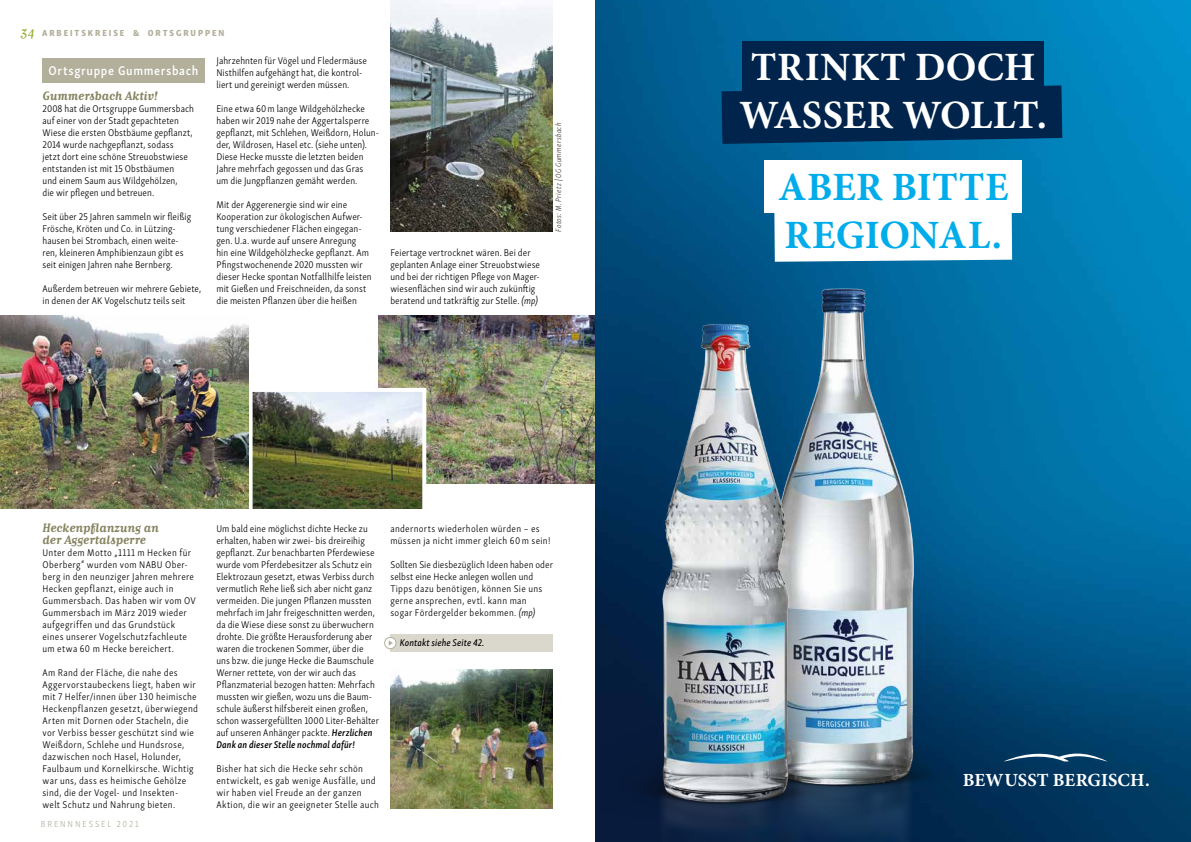
<style>
.page{position:relative;width:1191px;height:842px;background:#fff}
.page>*{position:absolute;margin:0;border:0;box-sizing:border-box;transform-origin:0 0}
.t1{font:700 40.2px/48.2px "Minion Pro";letter-spacing:.005em;color:#fff}
.t2{font:700 40.2px/48.2px "Minion Pro";letter-spacing:.005em;color:#00ace9}
.t3{font:700 18.5px "Minion Pro";letter-spacing:.005em;color:#fff}
.t4{font:600 13px "Skolar Sans Latn Cn";letter-spacing:.05em;color:#fff}
.t5{font:italic 13px "Matrix IIOT";color:#95ae30}
.t6{font:700 12px/12px "Matrix II Script OT";color:#868360}
.t7{font:300 10px/12px "Skolar Sans Latn Cn";letter-spacing:.01em;color:#000}
.t8{font:300 10px/12px "Skolar Sans Latn Cn";letter-spacing:.03em;color:#000}
.t9{font:10px "Skolar Sans Latn Cn Me It";letter-spacing:.005em;color:#000}
.t10{font:9px "Skolar Sans Latn Cn Eb";letter-spacing:.21em;color:#b2af9b}
.t11{font:300 9px "Skolar Sans Latn Cn";letter-spacing:.205em;color:#b2af9b}
.t12{font:italic 300 8px "Skolar Sans Latn Cn";letter-spacing:.04em;color:#493f39}
.s1{font-style:italic}
.s2{font-weight:600;font-style:italic}
</style>
<div class="page">
<div style="left:43px;top:59px;width:162px;height:24px;background:#b2af9b"></div>
<img style="left:390px;top:670px;width:163px;height:138px">
<img style="left:378px;top:316px;width:217px;height:168px">
<img style="left:390px;top:0;width:163px;height:232px">
<img style="left:0;top:316px;width:249px;height:192px">
<img style="left:247px;top:386px;width:181px;height:123px">
<div style="left:390px;top:635px;width:163px;height:17px;background:#dad8cc"></div>
<svg style="left:385px;top:637px;width:11px;height:12px"></svg>
<div style="left:384px;top:637px;width:12px;height:12px;border:1px solid #b2af9b;border-radius:50%"></div>
<svg style="left:389px;top:640px;width:4px;height:6px"></svg>
<img style="left:595px;top:0;width:596px;height:842px">
<div style="left:742px;top:41px;width:301px;height:52px;background:#00244b"></div>
<svg style="left:721px;top:85px;width:341px;height:59px;background:#002850"></svg>
<div style="left:764px;top:160px;width:258px;height:53px;background:#fff"></div>
<svg style="left:774px;top:213px;width:238px;height:32px"></svg>
<svg style="left:1014px;top:750px;width:93px;height:11px"></svg>
<img style="left:595px;top:814px;width:409px;height:28px">
<img style="left:730px;top:245px;width:284px;height:569px">
<img style="left:595px;top:250px;width:255px;height:584px">
<h3 class="t5" style="left:21px;top:24px;width:15px">34</h3>
<p class="t10" style="left:42px;top:25px;width:184px">ARBEITSKREISE &amp; ORTSGRUPPEN</p>
<h3 class="t4" style="left:49px;top:60px;width:151px">Ortsgruppe Gummersbach</h3>
<p class="t6" style="left:43px;top:89px;width:117px">Gummersbach Aktiv!</p>
<p class="t7" style="left:43px;top:102px;width:153px">2008 hat die Ortsgruppe Gummersbach auf einer von der Stadt gepachteten Wiese die ersten Obstbäume gepflanzt, 2014 wurde nachgepflanzt, sodass<br>jetzt dort eine schöne Streuobstwiese entstanden ist mit 15 Obstbäumen<br>und einem Saum aus Wildgehölzen,<br>die wir pflegen und betreuen.</p>
<p class="t7" style="left:43px;top:210px;width:150px">Seit über 25 Jahren sammeln wir fleißig Frösche, Kröten und Co. in Lützing&shy;hausen bei Strombach, einen weite&shy;ren, kleineren Amphibienzaun gibt es seit einigen Jahren nahe Bernberg.</p>
<p class="t7" style="left:43px;top:282px;width:160px">Außerdem betreuen wir mehrere Gebiete, in denen der AK Vogelschutz teils seit</p>
<p class="t7" style="left:216px;top:54px;width:152px">Jahrzehnten für Vögel und Fledermäuse<br>Nisthilfen aufgehängt hat, die kontrol&shy;liert und gereinigt werden müssen.</p>
<p class="t7" style="left:216px;top:102px;width:164px">Eine etwa 60 m lange Wildgehölzhecke haben wir 2019 nahe der Aggertalsperre gepflanzt, mit Schlehen, Weißdorn, Holun&shy;der, Wildrosen, Hasel etc. (siehe unten).<br>Diese Hecke musste die letzten beiden Jahre mehrfach gegossen und das Gras<br>um die Jungpflanzen gemäht werden.</p>
<p class="t7" style="left:216px;top:198px;width:157px">Mit der Aggerenergie sind wir eine Kooperation zur ökologischen Aufwer&shy;tung verschiedener Flächen eingegan&shy;gen. U.a. wurde auf unsere Anregung<br>hin eine Wildgehölzhecke gepflanzt. Am Pfingstwochenende 2020 mussten wir dieser Hecke spontan Notfallhilfe leisten mit Gießen und Freischneiden, da sonst die meisten Pflanzen über die heißen</p>
<p class="t7" style="left:390px;top:246px;width:151px">Feiertage vertrocknet wären. Bei der geplanten Anlage einer Streuobstwiese und bei der richtigen Pflege von Mager&shy;wiesenflächen sind wir auch zukünftig beratend und tatkräftig zur Stelle. <span class="s1">(mp)</span></p>
<p class="t12" style="left:552px;top:232px;width:111px;rotate:-90deg">Fotos: M. Prietz | OG Gummersbach</p>
<p class="t6" style="left:43px;top:521px;width:118px">Heckenpflanzung an der Aggertalsperre</p>
<p class="t8" style="left:43px;top:546px;width:155px">Unter dem Motto „1111 m Hecken für Oberberg“ wurden vom NABU Ober&shy;berg in den neunziger Jahren mehrere Hecken gepflanzt, einige auch in Gummersbach. Das haben wir vom OV Gummersbach im März 2019 wieder aufgegriffen und das Grundstück eines unserer Vogelschutzfachleute um etwa 60 m Hecke bereichert.</p>
<p class="t8" style="left:43px;top:666px;width:157px">Am Rand der Fläche, die nahe des Aggervorstaubeckens liegt, haben wir mit 7 Helfer/innen über 130 heimische Heckenpflanzen gesetzt, überwiegend Arten mit Dornen oder Stacheln, die vor Verbiss besser geschützt sind wie Weißdorn, Schlehe und Hundsrose, dazwischen noch Hasel, Holunder, Faulbaum und Kornelkirsche. Wichtig war uns, dass es heimische Gehölze sind, die der Vogel- und Insekten&shy;welt Schutz und Nahrung bieten.</p>
<p class="t11" style="left:41px;top:817px;width:99px">BRENNNESSEL 2021</p>
<p class="t7" style="left:216px;top:522px;width:164px">Um bald eine möglichst dichte Hecke zu erhalten, haben wir zwei- bis dreireihig gepflanzt. Zur benachbarten Pferdewiese wurde vom Pferdebesitzer als Schutz ein Elektrozaun gesetzt, etwas Verbiss durch vermutlich Rehe ließ sich aber nicht ganz vermeiden. Die jungen Pflanzen mussten mehrfach im Jahr freigeschnitten werden, da die Wiese diese sonst zu überwuchern drohte. Die größte Herausforderung aber waren die trockenen Sommer, über die uns bzw. die junge Hecke die Baumschule Werner rettete, von der wir auch das Pflanzmaterial bezogen hatten: Mehrfach mussten wir gießen, wozu uns die Baum&shy;schule äußerst hilfsbereit einen großen, schon wassergefüllten 1000 Liter-Behälter auf unseren Anhänger packte. <span class="s2">Herzlichen Dank an dieser Stelle nochmal dafür!</span></p>
<p class="t8" style="left:216px;top:762px;width:164px">Bisher hat sich die Hecke sehr schön entwickelt, es gab wenige Ausfälle, und wir haben viel Freude an der ganzen Aktion, die wir an geeigneter Stelle auch</p>
<p class="t8" style="left:390px;top:522px;width:162px">andernorts wiederholen würden – es müssen ja nicht immer gleich 60 m sein!</p>
<p class="t7" style="left:390px;top:558px;width:164px">Sollten Sie diesbezüglich Ideen haben oder selbst eine Hecke anlegen wollen und Tipps dazu benötigen, können Sie uns gerne ansprechen, evtl. kann man<br>sogar Fördergelder bekommen. <span class="s1">(mp)</span></p>
<p class="t9" style="left:400px;top:635px;width:86px">Kontakt siehe Seite 42.</p>
<h1 class="t1" style="left:739px;top:43px;width:309px">TRINKT DOCH<br>WASSER WOLLT.</h1>
<h1 class="t2" style="left:778px;top:162px;width:232px">ABER BITTE<br>REGIONAL.</h1>
<h2 class="t3" style="left:963px;top:767px;width:188px">BEWUSST BERGISCH.</h2>
</div>
